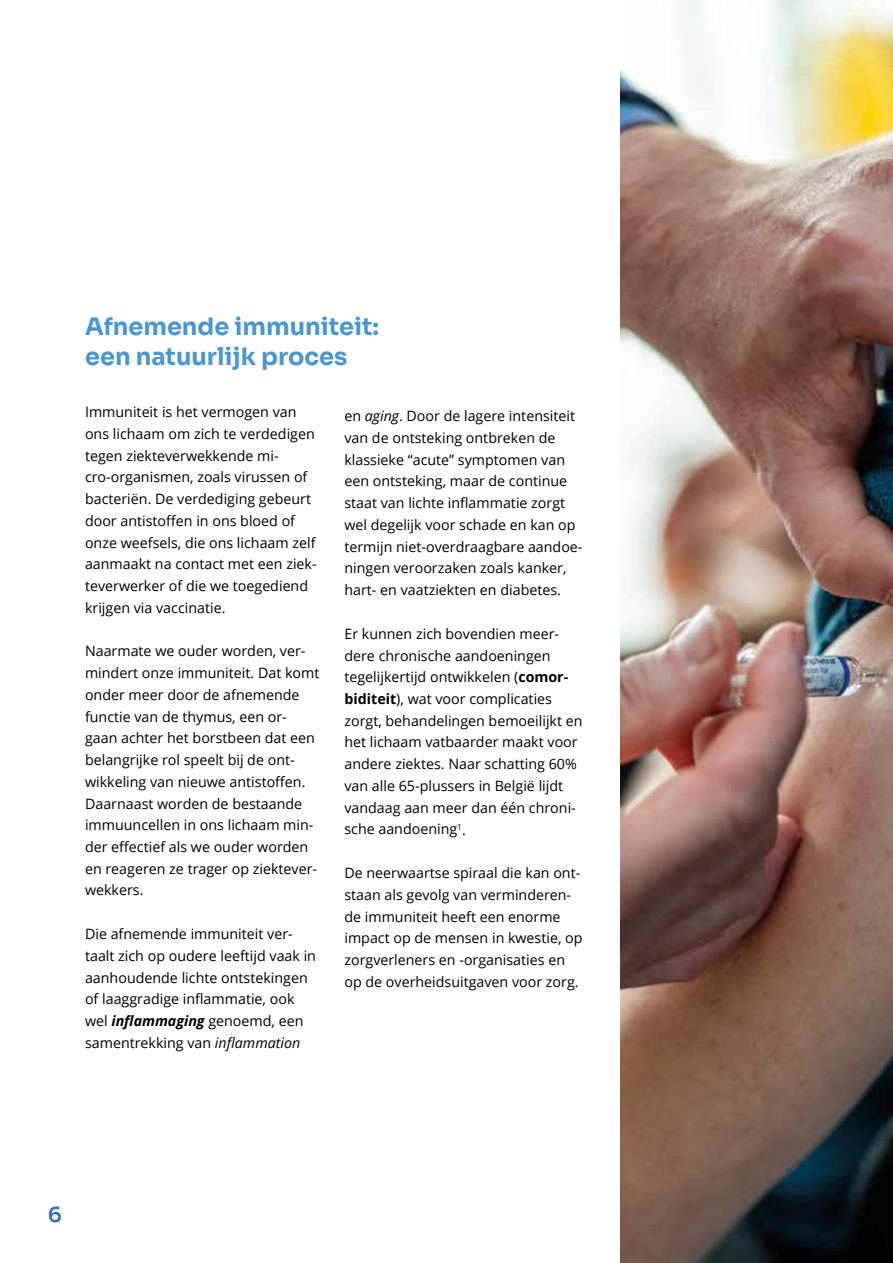
<style>
.page{position:relative;width:893px;height:1263px;background:#fff}
.page>*{position:absolute;margin:0;border:0;box-sizing:border-box;transform-origin:0 0}
.t1{font:700 24px/30px "Sora";color:#4a96d2}
.t2{font:600 21px "Sora";color:#3171b8}
.t3{font:14.25px/21.8px "Open Sans";color:#000}
.s1{font-weight:700;font-style:italic}
.s2{font-style:italic}
.s3{font-weight:700}
</style>
<div class="page">
<img style="left:621px;top:0;width:272px;height:1263px">
<h1 class="t1" style="left:85px;top:309px;width:296px">Afnemende immuniteit: een natuurlijk proces</h1>
<p class="t3" style="left:85px;top:401px;width:233px">Immuniteit is het vermogen van ons lichaam om zich te verdedigen tegen ziekteverwekkende mi&shy;cro-organismen, zoals virussen of bacteriën. De verdediging gebeurt door antistoffen in ons bloed of onze weefsels, die ons lichaam zelf aanmaakt na contact met een ziek&shy;teverwerker of die we toegediend krijgen via vaccinatie.</p>
<p class="t3" style="left:85px;top:640px;width:236px">Naarmate we ouder worden, ver&shy;mindert onze immuniteit. Dat komt onder meer door de afnemende functie van de thymus, een or&shy;gaan achter het borstbeen dat een belangrijke rol speelt bij de ont&shy;wikkeling van nieuwe antistoffen.<br>Daarnaast worden de bestaande immuuncellen in ons lichaam min&shy;der effectief als we ouder worden en reageren ze trager op ziektever&shy;wekkers.</p>
<p class="t3" style="left:85px;top:922px;width:233px">Die afnemende immuniteit ver&shy;taalt zich op oudere leeftijd vaak in aanhoudende lichte ontstekingen of laaggradige inflammatie, ook wel <span class="s1">inflammaging</span> genoemd, een samentrekking van <span class="s2">inflammation</span></p>
<p class="t3" style="left:344px;top:405px;width:240px">en <span class="s2">aging</span>. Door de lagere intensiteit van de ontsteking ontbreken de klassieke “acute” symptomen van een ontsteking, maar de continue staat van lichte inflammatie zorgt wel degelijk voor schade en kan op termijn niet-overdraagbare aandoe&shy;ningen veroorzaken zoals kanker, hart- en vaatziekten en diabetes.</p>
<p class="t3" style="left:344px;top:622px;width:240px">Er kunnen zich bovendien meer&shy;dere chronische aandoeningen tegelijkertijd ontwikkelen (<span class="s3">comor&shy;biditeit</span>), wat voor complicaties zorgt, behandelingen bemoeilijkt en het lichaam vatbaarder maakt voor andere ziektes. Naar schatting 60% van alle 65-plussers in België lijdt vandaag aan meer dan één chroni&shy;sche aandoening<sup>1</sup>.</p>
<p class="t3" style="left:344px;top:862px;width:240px">De neerwaartse spiraal die kan ont&shy;staan als gevolg van verminderen&shy;de immuniteit heeft een enorme impact op de mensen in kwestie, op zorgverleners en -organisaties en op de overheidsuitgaven voor zorg.</p>
<h2 class="t2" style="left:48px;top:1197px;width:16px">6</h2>
</div>
